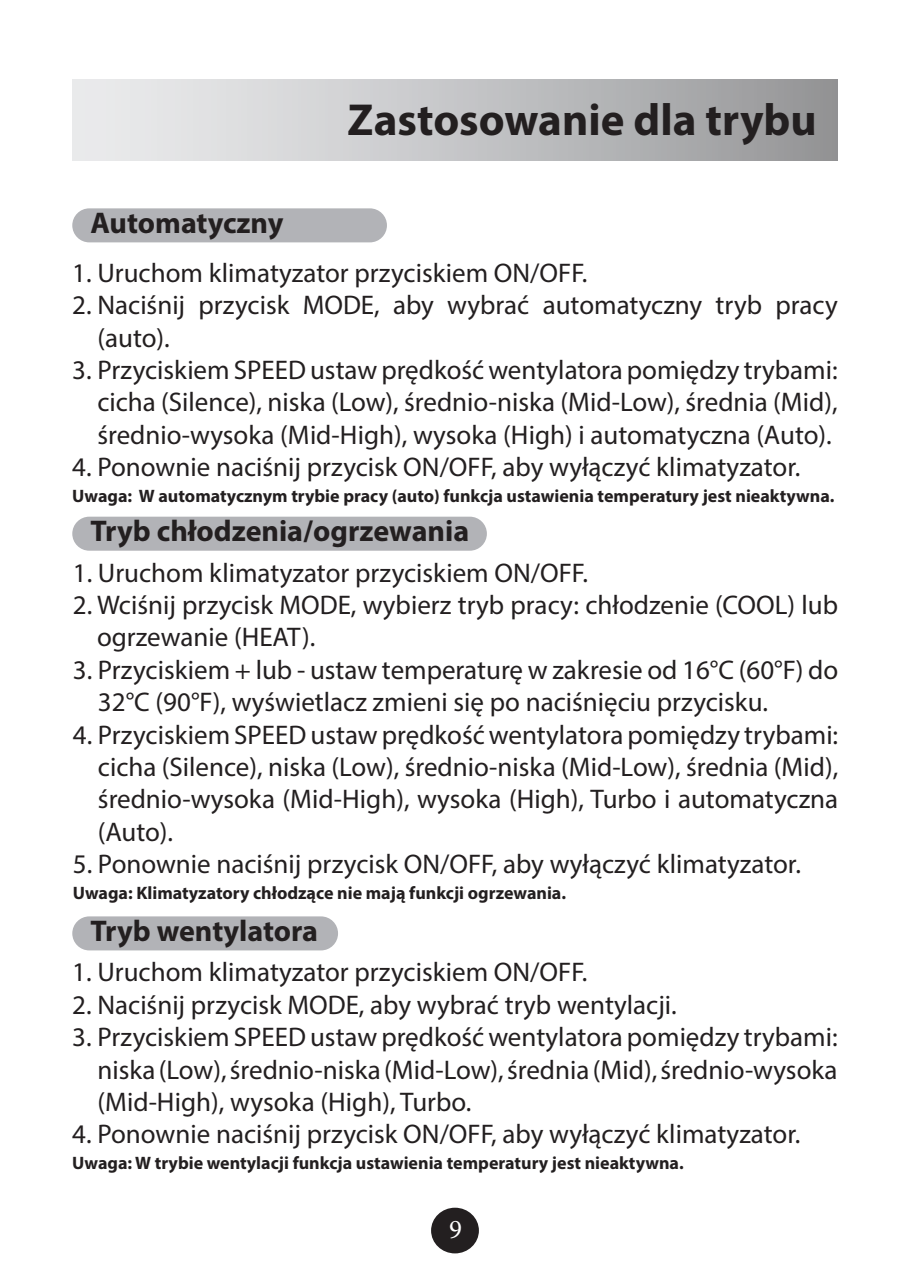
<style>
.page{position:relative;width:910px;height:1280px;background:#fff}
.page>*{position:absolute;margin:0;border:0;box-sizing:border-box;transform-origin:0 0}
.t1{font:700 45px "Myriad Pro";color:#231f20}
.t2{font:700 30px "Myriad Pro";color:#231f20}
.tekst{font:27px/32.4px "Myriad Pro";color:#231f20}
.t3{font:27px "Minion Pro";color:#fff}
.uwaga{font:700 18px "Myriad Pro";color:#231f20}
</style>
<div class="page">
<div style="left:431px;top:1208px;width:48px;height:45px;background:#231f20;border-radius:50%"></div>
<div style="left:72px;top:80px;width:766px;height:81px;background:linear-gradient(to right,#f0f1f3,#979799)"></div>
<div style="left:72px;top:208px;width:315px;height:34px;background:#b2b3b7;border-radius:17px"></div>
<div style="left:72px;top:517px;width:415px;height:34px;background:#b2b3b7;border-radius:17px"></div>
<div style="left:72px;top:916px;width:266px;height:34px;background:#b2b3b7;border-radius:17px"></div>
<p class="t2" style="left:90px;top:203px;width:194px">Automatyczny</p>
<p class="t1" style="left:348px;top:90px;width:471px">Zastosowanie dla trybu</p>
<p class="tekst" style="left:72px;top:256px;width:517px">1. Uruchom klimatyzator przyciskiem ON/OFF.</p>
<p class="tekst" style="left:97px;top:288px;width:742px;text-indent:-25px">2. Naciśnij przycisk MODE, aby wybrać automatyczny tryb pracy (auto).</p>
<p class="tekst" style="left:97px;top:353px;width:742px;text-align:justify;text-indent:-25px">3. Przyciskiem SPEED ustaw prędkość wentylatora pomiędzy trybami: cicha (Silence), niska (Low), średnio-niska (Mid-Low), średnia (Mid), średnio-wysoka (Mid-High), wysoka (High) i automatyczna (Auto).</p>
<p class="tekst" style="left:72px;top:450px;width:730px">4. Ponownie naciśnij przycisk ON/OFF, aby wyłączyć klimatyzator.</p>
<p class="uwaga" style="left:72px;top:484px;width:764px">Uwaga: W automatycznym trybie pracy (auto) funkcja ustawienia temperatury jest nieaktywna.</p>
<p class="t2" style="left:90px;top:512px;width:380px">Tryb chłodzenia/ogrzewania</p>
<p class="tekst" style="left:73px;top:556px;width:517px">1. Uruchom klimatyzator przyciskiem ON/OFF.</p>
<p class="tekst" style="left:97px;top:588px;width:743px;text-indent:-24px">2. Wciśnij przycisk MODE, wybierz tryb pracy: chłodzenie (COOL) lub ogrzewanie (HEAT).</p>
<p class="tekst" style="left:98px;top:653px;width:742px;text-indent:-25px">3. Przyciskiem + lub - ustaw temperaturę w zakresie od 16°C (60°F) do<br>32°C (90°F), wyświetlacz zmieni się po naciśnięciu przycisku.</p>
<p class="tekst" style="left:98px;top:718px;width:742px;text-align:justify;text-indent:-25px">4. Przyciskiem SPEED ustaw prędkość wentylatora pomiędzy trybami: cicha (Silence), niska (Low), średnio-niska (Mid-Low), średnia (Mid), średnio-wysoka (Mid-High), wysoka (High), Turbo i automatyczna (Auto).</p>
<p class="tekst" style="left:73px;top:847px;width:730px">5. Ponownie naciśnij przycisk ON/OFF, aby wyłączyć klimatyzator.</p>
<p class="uwaga" style="left:73px;top:881px;width:495px">Uwaga: Klimatyzatory chłodzące nie mają funkcji ogrzewania.</p>
<p class="t2" style="left:90px;top:911px;width:229px">Tryb wentylatora</p>
<p class="tekst" style="left:72px;top:956px;width:517px">1. Uruchom klimatyzator przyciskiem ON/OFF.</p>
<p class="tekst" style="left:72px;top:988px;width:606px">2. Naciśnij przycisk MODE, aby wybrać tryb wentylacji.</p>
<p class="tekst" style="left:97px;top:1020px;width:742px;text-align:justify;text-indent:-25px">3. Przyciskiem SPEED ustaw prędkość wentylatora pomiędzy trybami: niska (Low), średnio-niska (Mid-Low), średnia (Mid), średnio-wysoka (Mid-High), wysoka (High), Turbo.</p>
<p class="tekst" style="left:72px;top:1118px;width:730px">4. Ponownie naciśnij przycisk ON/OFF, aby wyłączyć klimatyzator.</p>
<p class="uwaga" style="left:72px;top:1151px;width:613px">Uwaga: W trybie wentylacji funkcja ustawienia temperatury jest nieaktywna.</p>
<p class="t3" style="left:449px;top:1211px;width:14px">9</p>
</div>
